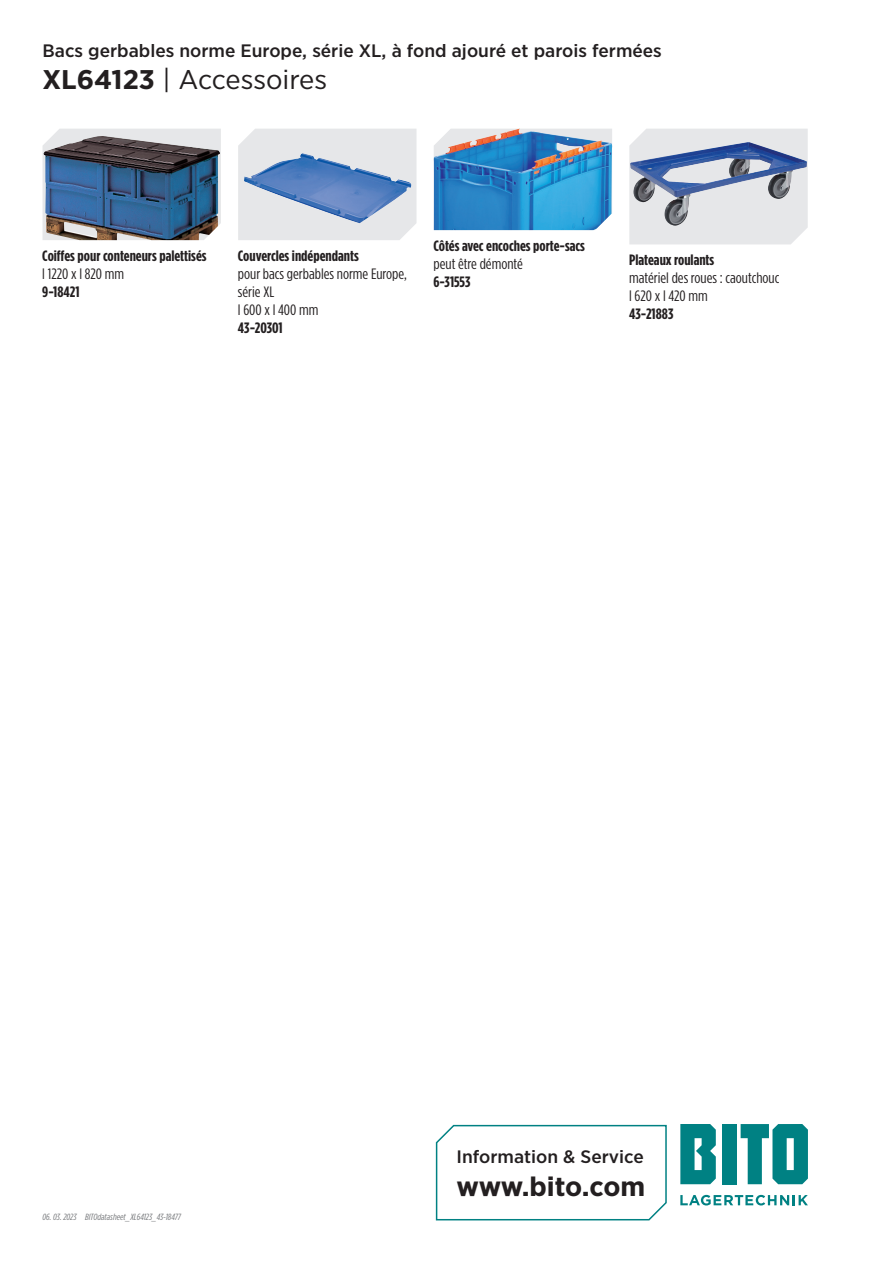
<style>
.page{position:relative;width:893px;height:1263px;background:#fff}
.page>*{position:absolute;margin:0;border:0;box-sizing:border-box;transform-origin:0 0}
.Datenblatt_Überschri{font:27px "Gotham Narrow";letter-spacing:-.005em;color:#231f20;scale:1.1 1}
.t1{font:700 27px "Gotham Narrow";letter-spacing:-.015em;color:#231f20;scale:1.1 1}
.Datenblatt_Überschri-2{font:500 18px "Gotham Narrow";color:#231f20;scale:1.1 1}
.t2{font:700 15px "Gotham Condensed";color:#231f20;scale:1.1 1}
.t3{font:15px/18px "Gotham Condensed";color:#231f20;scale:1.1 1}
.Dateiname_inaktiv{font:italic 9px "Gotham Condensed";color:#76787b;scale:1.1 1}
.s1{font-weight:700}
</style>
<div class="page">
<svg style="left:680px;top:1195px;width:128px;height:10px"></svg>
<div style="left:723px;top:1124px;width:14px;height:60px;background:#008183"></div>
<svg style="left:680px;top:1124px;width:36px;height:60px;background:#229193"></svg>
<svg style="left:741px;top:1124px;width:67px;height:60px"></svg>
<svg style="left:435px;top:1124px;width:232px;height:97px"></svg>
<div style="left:629px;top:129px;width:179px;height:115px;background:#e6e7e9"></div>
<img style="left:630px;top:142px;width:177px;height:84px">
<img style="left:434px;top:129px;width:178px;height:101px">
<div style="left:238px;top:129px;width:178px;height:111px;background:#e6e7e9"></div>
<img style="left:244px;top:153px;width:168px;height:70px">
<svg style="left:53px;top:129px;width:168px;height:95px"></svg>
<img style="left:43px;top:136px;width:177px;height:104px">
<p class="Datenblatt_Überschri-2" style="left:43px;top:39px;width:564px">Bacs gerbables norme Europe, série XL, à fond ajouré et parois fermées</p>
<p class="Datenblatt_Überschri" style="left:43px;top:63px;width:260px"><span class="s1">XL64123</span> | Accessoires</p>
<p class="t2" style="left:42px;top:247px;width:151px">Coiffes pour conteneurs palettisés</p>
<p class="t3" style="left:42px;top:264px;width:76px">l 1220 x l 820 mm</p>
<p class="t2" style="left:42px;top:283px;width:35px">9-18421</p>
<p class="t2" style="left:238px;top:247px;width:111px">Couvercles indépendants</p>
<p class="t3" style="left:238px;top:264px;width:155px">pour bacs gerbables norme Europe, série XL</p>
<p class="t3" style="left:238px;top:300px;width:75px">l 600 x l 400 mm</p>
<p class="t2" style="left:238px;top:319px;width:42px">43-20301</p>
<p class="t2" style="left:433px;top:237px;width:139px">Côtés avec encoches porte-sacs</p>
<p class="t3" style="left:433px;top:254px;width:83px">peut être démonté</p>
<p class="t2" style="left:433px;top:273px;width:35px">6-31553</p>
<p class="t2" style="left:629px;top:251px;width:79px">Plateaux roulants</p>
<p class="t3" style="left:629px;top:269px;width:138px">matériel des roues : caoutchouc</p>
<p class="t3" style="left:629px;top:287px;width:73px">l 620 x l 420 mm</p>
<p class="t2" style="left:629px;top:305px;width:42px">43-21883</p>
<p class="Dateiname_inaktiv" style="left:43px;top:1212px;width:32px">06. 03. 2023</p>
<p class="Dateiname_inaktiv" style="left:85px;top:1212px;width:89px">BITOdatasheet_XL64123_43-18477</p>
<p class="Datenblatt_Überschri-2" style="left:457px;top:1145px;width:172px">Information &amp; Service</p>
<h1 class="t1" style="left:457px;top:1169px;width:173px">www.bito.com</h1>
</div>
